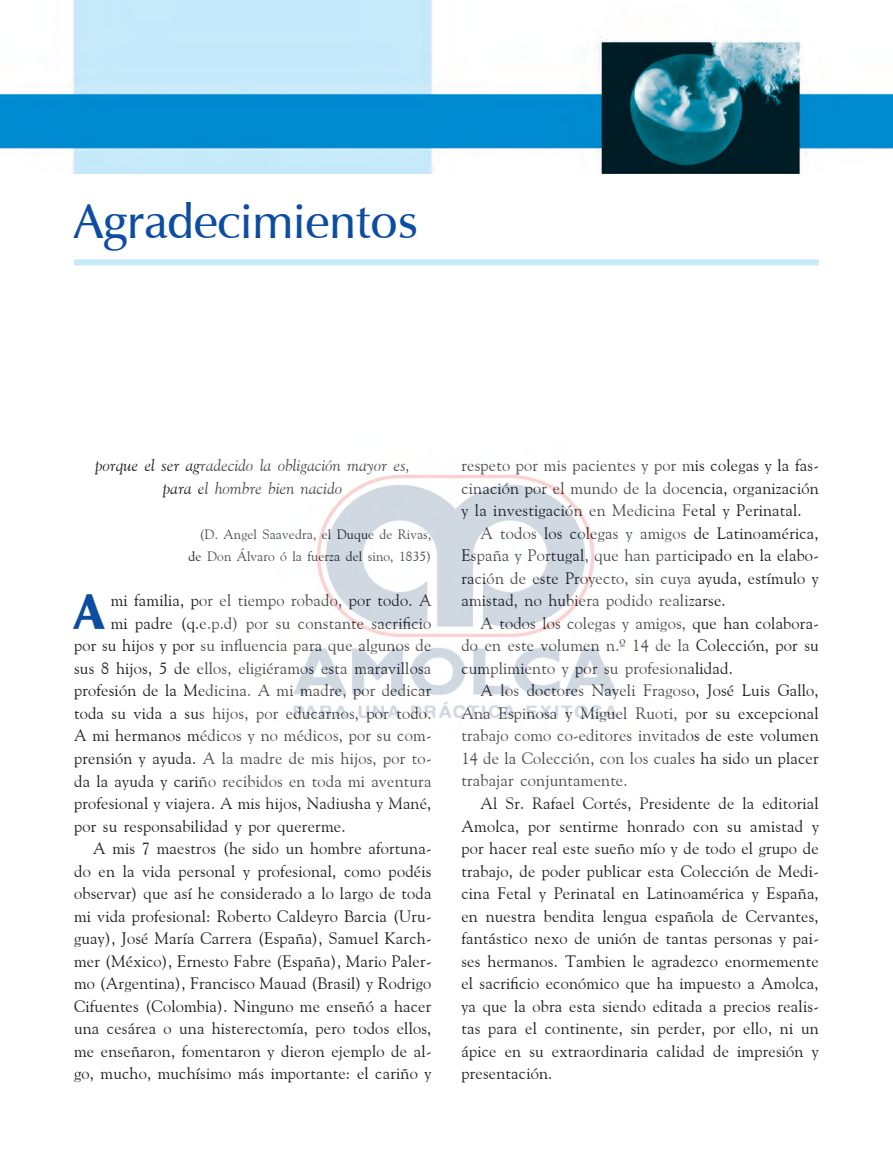
<style>
.page{position:relative;width:893px;height:1169px;background:#fff}
.page>*{position:absolute;margin:0;border:0;box-sizing:border-box;transform-origin:0 0}
.t1{font:900 49.5px "Zapf Humanist 601 BT";color:#0d4da1}
.t2{font:600 48px "Zapf Humanist 601 BT";color:#0d4da1}
.t3{font:16.5px/22.5px "Goudy Old Style BT";letter-spacing:.01em;color:#231f20;text-align:justify}
.t4{font:italic 16.5px/22.5px "Goudy Old Style BT";letter-spacing:.01em;color:#231f20;text-align:center}
.t5{font:13.5px/22.5px "Goudy Old Style BT";letter-spacing:.01em;color:#231f20;text-align:right}
</style>
<div class="page">
<div style="left:74px;top:259px;width:744px;height:6px;background:#c6eafa"></div>
<img style="left:0;top:0;width:892px;height:173px">
<img style="left:293px;top:474px;width:325px;height:244px">
<h2 class="t2" style="left:74px;top:192px;width:345px">Agradecimientos</h2>
<p class="t4" style="left:95px;top:454px;width:316px">porque el ser agradecido la obligación mayor es, para el hombre bien nacido</p>
<p class="t5" style="left:188px;top:523px;width:244px">(D. Angel Saavedra, el Duque de Rivas, de Don Álvaro ó la fuerza del sino, 1835)</p>
<h1 class="t1" style="left:74px;top:581px;width:32px">A</h1>
<p class="t3" style="left:111px;top:589px;width:322px">mi familia, por el tiempo robado, por todo. A</p>
<p class="t3" style="left:111px;top:611px;width:322px">mi padre (q.e.p.d) por su constante sacrificio</p>
<p class="t3" style="left:74px;top:634px;width:359px">por su hijos y por su influencia para que algunos de</p>
<p class="t3" style="left:74px;top:656px;width:358px">sus 8 hijos, 5 de ellos, eligiéramos esta maravillosa</p>
<p class="t3" style="left:74px;top:679px;width:359px">profesión de la Medicina. A mi madre, por dedicar</p>
<p class="t3" style="left:74px;top:701px;width:357px">toda su vida a sus hijos, por educarnos, por todo.</p>
<p class="t3" style="left:74px;top:724px;width:359px">A mi hermanos médicos y no médicos, por su com-</p>
<p class="t3" style="left:74px;top:746px;width:359px">prensión y ayuda. A la madre de mis hijos, por to-</p>
<p class="t3" style="left:74px;top:769px;width:359px">da la ayuda y cariño recibidos en toda mi aventura</p>
<p class="t3" style="left:74px;top:791px;width:358px">profesional y viajera. A mis hijos, Nadiusha y Mané,</p>
<p class="t3" style="left:74px;top:814px;width:271px">por su responsabilidad y por quererme.</p>
<p class="t3" style="left:93px;top:836px;width:340px">A mis 7 maestros (he sido un hombre afortuna-</p>
<p class="t3" style="left:74px;top:859px;width:359px">do en la vida personal y profesional, como podéis</p>
<p class="t3" style="left:74px;top:881px;width:358px">observar) que así he considerado a lo largo de toda</p>
<p class="t3" style="left:74px;top:904px;width:359px">mi vida profesional: Roberto Caldeyro Barcia (Uru-</p>
<p class="t3" style="left:74px;top:926px;width:359px">guay), José María Carrera (España), Samuel Karch-</p>
<p class="t3" style="left:74px;top:949px;width:359px">mer (México), Ernesto Fabre (España), Mario Paler-</p>
<p class="t3" style="left:74px;top:971px;width:358px">mo (Argentina), Francisco Mauad (Brasil) y Rodrigo</p>
<p class="t3" style="left:74px;top:994px;width:358px">Cifuentes (Colombia). Ninguno me enseñó a hacer</p>
<p class="t3" style="left:74px;top:1016px;width:358px">una cesárea o una histerectomía, pero todos ellos,</p>
<p class="t3" style="left:74px;top:1039px;width:359px">me enseñaron, fomentaron y dieron ejemplo de al-</p>
<p class="t3" style="left:74px;top:1061px;width:358px">go, mucho, muchísimo más importante: el cariño y</p>
<p class="t3" style="left:461px;top:454px;width:359px">respeto por mis pacientes y por mis colegas y la fas&shy;cinación por el mundo de la docencia, organización y la investigación en Medicina Fetal y Perinatal.</p>
<p class="t3" style="left:461px;top:521px;width:359px;text-indent:19px">A todos los colegas y amigos de Latinoamérica, España y Portugal, que han participado en la elabo&shy;ración de este Proyecto, sin cuya ayuda, estímulo y amistad, no hubiera podido realizarse.</p>
<p class="t3" style="left:461px;top:611px;width:359px;text-indent:19px">A todos los colegas y amigos, que han colabora&shy;do en este volumen n.º 14 de la Colección, por su cumplimiento y por su profesionalidad.</p>
<p class="t3" style="left:461px;top:679px;width:359px;text-indent:19px">A los doctores Nayeli Fragoso, José Luis Gallo, Ana Espinosa y Miguel Ruoti, por su excepcional trabajo como co-editores invitados de este volumen 14 de la Colección, con los cuales ha sido un placer trabajar conjuntamente.</p>
<p class="t3" style="left:461px;top:791px;width:359px;text-indent:19px">Al Sr. Rafael Cortés, Presidente de la editorial Amolca, por sentirme honrado con su amistad y por hacer real este sueño mío y de todo el grupo de trabajo, de poder publicar esta Colección de Medi&shy;cina Fetal y Perinatal en Latinoamérica y España, en nuestra bendita lengua española de Cervantes, fantástico nexo de unión de tantas personas y pai&shy;ses hermanos. Tambien le agradezco enormemente el sacrificio económico que ha impuesto a Amolca, ya que la obra esta siendo editada a precios realis&shy;tas para el continente, sin perder, por ello, ni un ápice en su extraordinaria calidad de impresión y presentación.</p>
</div>
